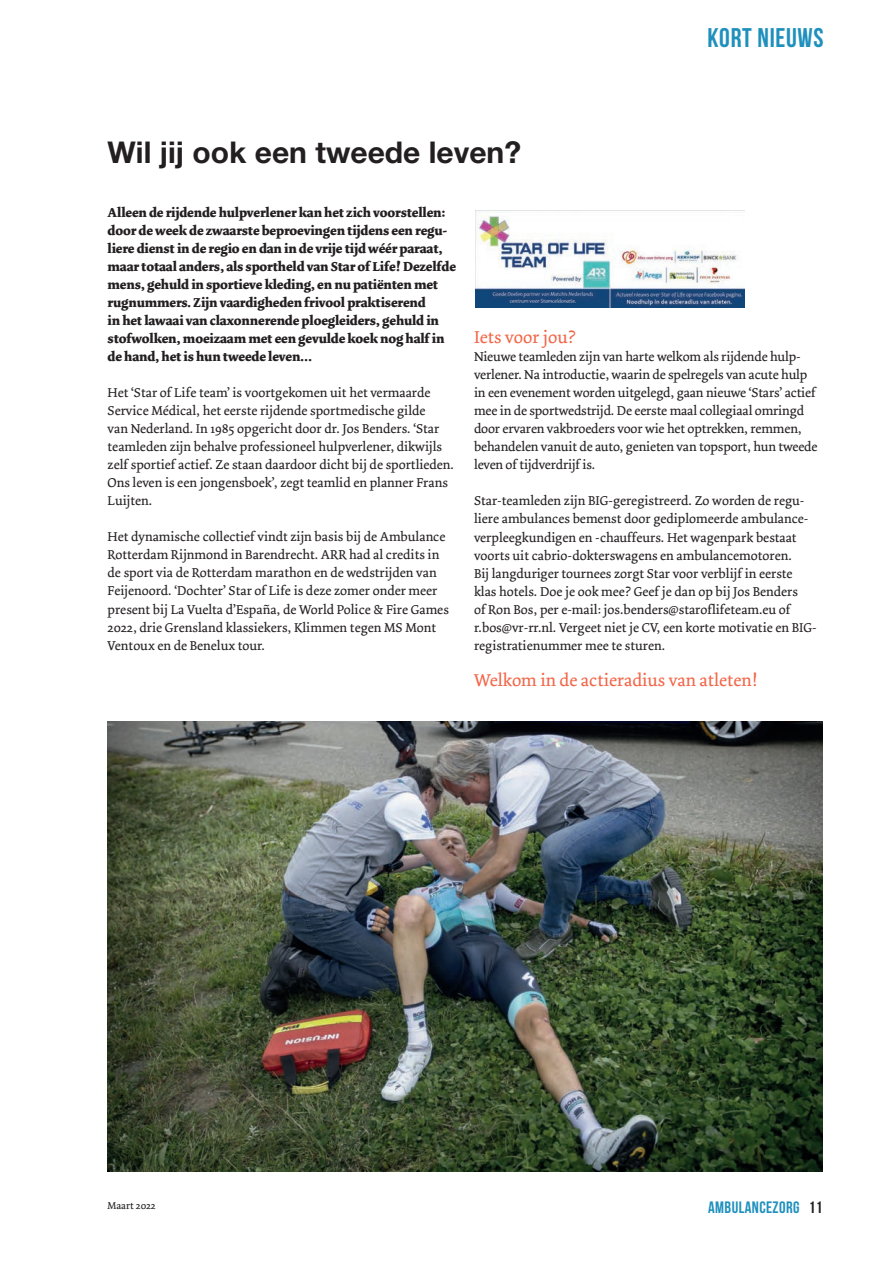
<style>
.page{position:relative;width:896px;height:1266px;background:#fff}
.page>*{position:absolute;margin:0;border:0;box-sizing:border-box;transform-origin:0 0}
.t1{font:700 30px "Helvetica Neue LT Std";color:#231f20}
.t2{font:27px "Bebas Neue";letter-spacing:.025em;color:#1f90bd}
.t3{font:18px "Dolly";color:#f26648}
.t4{font:16.5px "Bebas Neue";letter-spacing:.025em;color:#1f90bd}
.t5{font:13.5px/18px "Dolly";color:#231f20}
.t6{font:700 13.5px/18px "Dolly";letter-spacing:-.01em;color:#231f20}
.t7{font:10.5px "Dolly";color:#231f20}
.s1{color:#231f20}
</style>
<div class="page">
<img style="left:475px;top:211px;width:269px;height:96px">
<img style="left:108px;top:721px;width:714px;height:450px">
<h2 class="t2" style="left:707px;top:23px;width:117px">KORT NIEUWS</h2>
<h1 class="t1" style="left:108px;top:134px;width:415px">Wil jij ook een tweede leven?</h1>
<p class="t6" style="left:108px;top:204px;width:350px">Alleen de rijdende hulpverlener kan het zich voorstellen: door de week de zwaarste beproevingen tijdens een regu&shy;liere dienst in de regio en dan in de vrije tijd wéér paraat, maar totaal anders, als sportheld van Star of Life! Dezelfde mens, gehuld in sportieve kleding, en nu patiënten met rugnummers. Zijn vaardigheden frivool praktiserend<br>in het lawaai van claxonnerende ploegleiders, gehuld in stofwolken, moeizaam met een gevulde koek nog half in de hand, het is hun tweede leven…</p>
<p class="t5" style="left:108px;top:384px;width:348px">Het ‘Star of Life team’ is voortgekomen uit het vermaarde Service Médical, het eerste rijdende sportmedische gilde<br>van Nederland. In 1985 opgericht door dr. Jos Benders. ‘Star teamleden zijn behalve professioneel hulpverlener, dikwijls zelf sportief actief. Ze staan daardoor dicht bij de sportlieden.<br>Ons leven is een jongensboek’, zegt teamlid en planner Frans Luijten.</p>
<p class="t5" style="left:108px;top:528px;width:343px">Het dynamische collectief vindt zijn basis bij de Ambulance Rotterdam Rijnmond in Barendrecht. ARR had al credits in de sport via de Rotterdam marathon en de wedstrijden van Feijenoord. ‘Dochter’ Star of Life is deze zomer onder meer present bij La Vuelta d’España, de World Police &amp; Fire Games 2022, drie Grensland klassiekers, Klimmen tegen MS Mont Ventoux en de Benelux tour.</p>
<h3 class="t3" style="left:474px;top:327px;width:103px">Iets voor jou?</h3>
<p class="t5" style="left:474px;top:348px;width:345px">Nieuwe teamleden zijn van harte welkom als rijdende hulp&shy;verlener. Na introductie, waarin de spelregels van acute hulp in een evenement worden uitgelegd, gaan nieuwe ‘Stars’ actief mee in de sportwedstrijd. De eerste maal collegiaal omringd door ervaren vakbroeders voor wie het optrekken, remmen, behandelen vanuit de auto, genieten van topsport, hun tweede leven of tijdverdrijf is.</p>
<p class="t5" style="left:474px;top:492px;width:344px">Star-teamleden zijn BIG-geregistreerd. Zo worden de regu&shy;liere ambulances bemenst door gediplomeerde ambulance&shy;verpleegkundigen en -chauffeurs. Het wagenpark bestaat voorts uit cabrio-dokterswagens en ambulancemotoren.<br>Bij langduriger tournees zorgt Star voor verblijf in eerste klas hotels. Doe je ook mee? Geef je dan op bij Jos Benders<br>of Ron Bos, per e-mail: jos.benders@staroflifeteam.eu of r.bos@vr-rr.nl. Vergeet niet je CV, een korte motivatie en BIG&shy;registratienummer mee te sturen.</p>
<h3 class="t3" style="left:474px;top:669px;width:285px">Welkom in de actieradius van atleten!</h3>
<p class="t7" style="left:108px;top:1199px;width:50px">Maart 2022</p>
<p class="t4" style="left:708px;top:1197px;width:116px">AMBULANCEZORG <span class="s1">11</span></p>
</div>
